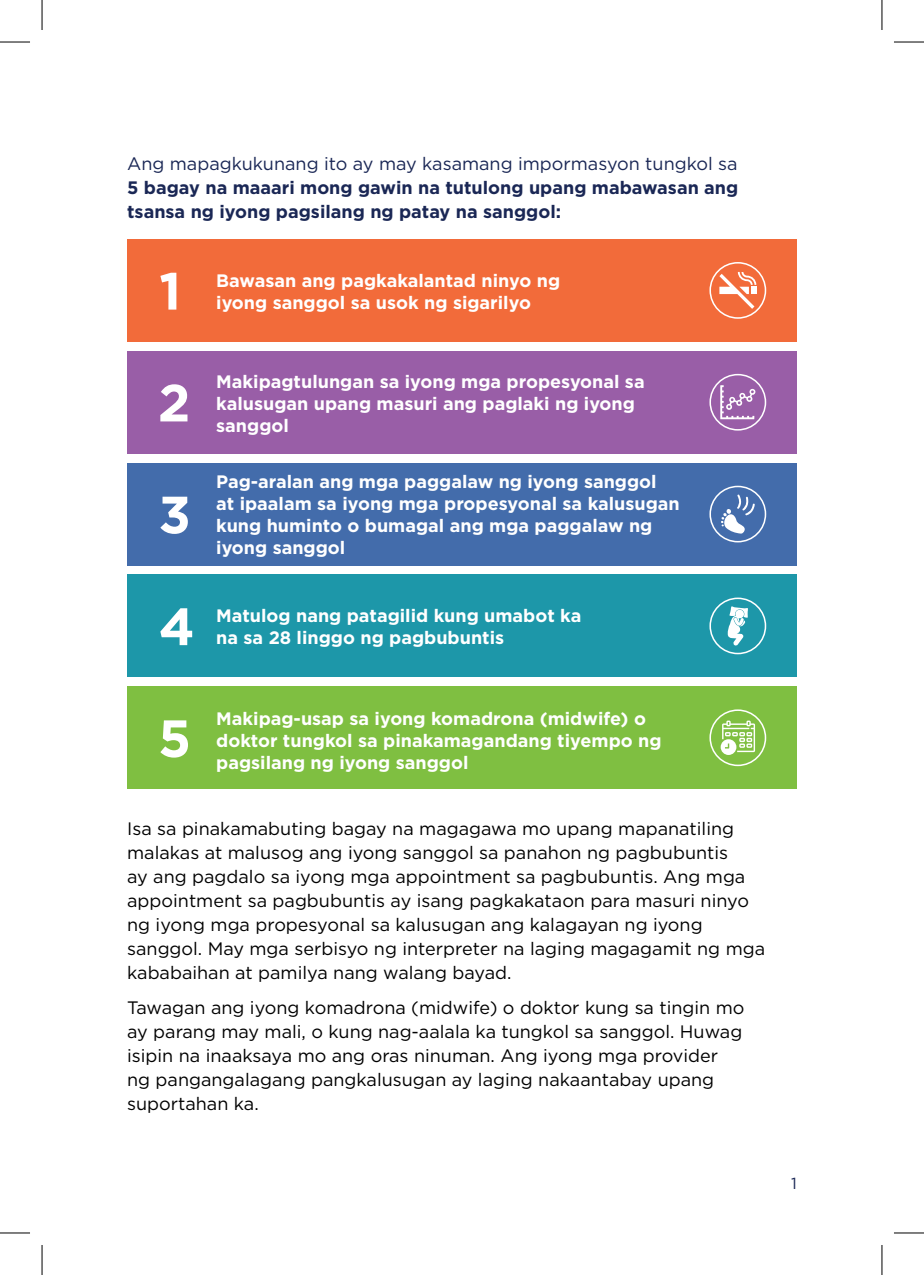
<style>
.page{position:relative;width:924px;height:1275px;background:#fff}
.page>*{position:absolute;margin:0;border:0;box-sizing:border-box;transform-origin:0 0}
.t1{font:700 52.2px "Gotham";color:#fff}
.t2{font:18px/24px "Gotham";color:#000}
.t3{font:700 18px/22px "Gotham";color:#fff}
.t4{font:700 18px/24px "Gotham";color:#1a2755}
.t5{font:18px "Gotham";color:#1a2755}
.t6{font:16px "Gotham";color:#1a2755}
</style>
<div class="page">
<div style="left:127px;top:687px;width:669px;height:102px;background:#7fbf41"></div>
<svg style="left:720px;top:720px;width:34px;height:35px"></svg>
<div style="left:709px;top:709px;width:56px;height:57px;border:2px solid #fff;border-radius:50%"></div>
<div style="left:127px;top:239px;width:669px;height:102px;background:#f26b3a"></div>
<div style="left:709px;top:262px;width:56px;height:57px;border:2px solid #fff;border-radius:50%"></div>
<svg style="left:719px;top:272px;width:37px;height:37px"></svg>
<div style="left:127px;top:351px;width:669px;height:102px;background:#995ea7"></div>
<div style="left:709px;top:374px;width:56px;height:56px;border:2px solid #fff;border-radius:50%"></div>
<svg style="left:720px;top:385px;width:35px;height:34px"></svg>
<div style="left:127px;top:463px;width:669px;height:102px;background:#436cab"></div>
<div style="left:709px;top:486px;width:56px;height:56px;border:2px solid #fff;border-radius:50%"></div>
<svg style="left:721px;top:494px;width:33px;height:40px"></svg>
<div style="left:127px;top:575px;width:669px;height:102px;background:#1d97a9"></div>
<div style="left:709px;top:597px;width:56px;height:57px;border:2px solid #fff;border-radius:50%"></div>
<svg style="left:727px;top:606px;width:21px;height:40px"></svg>
<hr style="left:0;top:42px;width:30px;height:1px;background:#000">
<hr style="left:893px;top:42px;width:30px;height:1px;background:#000">
<hr style="left:0;top:1232px;width:30px;height:1px;background:#000">
<hr style="left:893px;top:1232px;width:30px;height:1px;background:#000">
<hr style="left:42px;top:0;width:1px;height:30px;background:#000">
<hr style="left:42px;top:1245px;width:1px;height:30px;background:#000">
<hr style="left:881px;top:0;width:1px;height:30px;background:#000">
<hr style="left:881px;top:1245px;width:1px;height:30px;background:#000">
<p class="t5" style="left:127px;top:152px;width:611px">Ang mapagkukunang ito ay may kasamang impormasyon tungkol sa</p>
<p class="t4" style="left:127px;top:175px;width:612px">5 bagay na maaari mong gawin na tutulong upang mabawasan ang tsansa ng iyong pagsilang ng patay na sanggol:</p>
<h1 class="t1" style="left:159px;top:256px;width:24px">1</h1>
<p class="t3" style="left:216px;top:269px;width:345px">Bawasan ang pagkakalantad ninyo ng iyong sanggol sa usok ng sigarilyo</p>
<h1 class="t1" style="left:158px;top:368px;width:34px">2</h1>
<h1 class="t1" style="left:158px;top:480px;width:34px">3</h1>
<h1 class="t1" style="left:159px;top:592px;width:38px">4</h1>
<p class="t3" style="left:216px;top:370px;width:430px">Makipagtulungan sa iyong mga propesyonal sa kalusugan upang masuri ang paglaki ng iyong</p>
<p class="t3" style="left:216px;top:414px;width:74px">sanggol</p>
<p class="t3" style="left:216px;top:470px;width:465px">Pag-aralan ang mga paggalaw ng iyong sanggol<br>at ipaalam sa iyong mga propesyonal sa kalusugan kung huminto o bumagal ang mga paggalaw ng iyong sanggol</p>
<p class="t3" style="left:216px;top:604px;width:366px">Matulog nang patagilid kung umabot ka</p>
<p class="t3" style="left:216px;top:626px;width:289px">na sa 28 linggo ng pagbubuntis</p>
<h1 class="t1" style="left:158px;top:704px;width:34px">5</h1>
<p class="t3" style="left:216px;top:708px;width:446px">Makipag-usap sa iyong komadrona (midwife) o doktor tungkol sa pinakamagandang tiyempo ng</p>
<p class="t3" style="left:216px;top:752px;width:254px">pagsilang ng iyong sanggol</p>
<p class="t2" style="left:127px;top:816px;width:639px">Isa sa pinakamabuting bagay na magagawa mo upang mapanatiling malakas at malusog ang iyong sanggol sa panahon ng pagbubuntis<br>ay ang pagdalo sa iyong mga appointment sa pagbubuntis. Ang mga appointment sa pagbubuntis ay isang pagkakataon para masuri ninyo ng iyong mga propesyonal sa kalusugan ang kalagayan ng iyong sanggol. May mga serbisyo ng interpreter na laging magagamit ng mga kababaihan at pamilya nang walang bayad.</p>
<p class="t2" style="left:127px;top:995px;width:618px">Tawagan ang iyong komadrona (midwife) o doktor kung sa tingin mo ay parang may mali, o kung nag-aalala ka tungkol sa sanggol. Huwag isipin na inaaksaya mo ang oras ninuman. Ang iyong mga provider ng pangangalagang pangkalusugan ay laging nakaantabay upang suportahan ka.</p>
<p class="t6" style="left:790px;top:1173px;width:7px">1</p>
</div>
